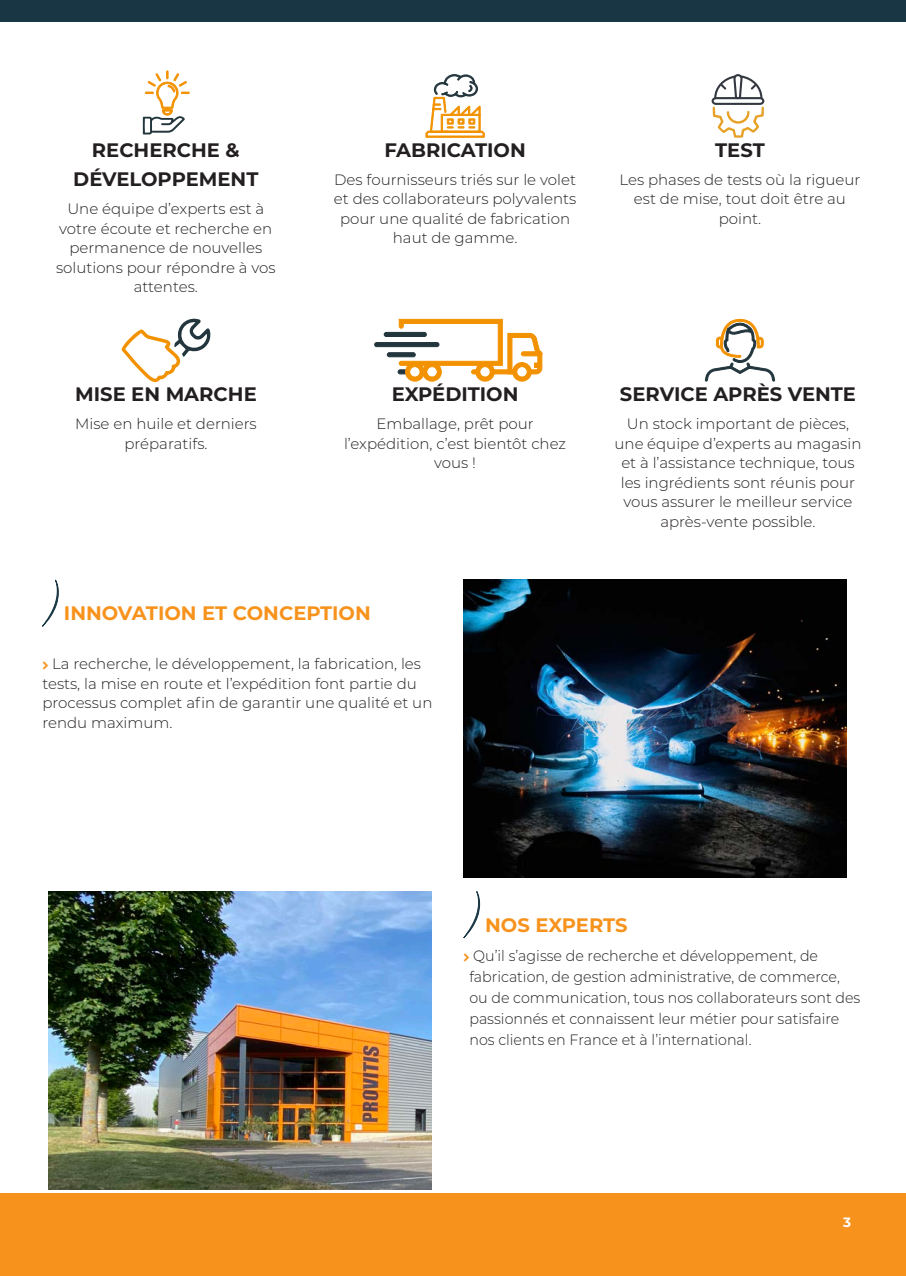
<style>
.page{position:relative;width:906px;height:1276px;background:#fff}
.page>*{position:absolute;margin:0;border:0;box-sizing:border-box;transform-origin:0 0}
.t1{font:700 19.5px "Montserrat";color:#231f20}
.t2{font:700 19.5px "Montserrat";color:#f7931d}
.t3{font:300 15px/19.5px "Montserrat";color:#231f20;text-align:center}
.t4{font:300 15px/21px "Montserrat";color:#231f20;scale:.95 1}
.t5{font:700 13.5px "Montserrat";color:#fff}
</style>
<div class="page">
<div style="left:0;top:0;width:906px;height:21px;background:#183643"></div>
<div style="left:0;top:1193px;width:906px;height:83px;background:#f7931d"></div>
<svg style="left:42px;top:579px;width:17px;height:48px"></svg>
<svg style="left:143px;top:71px;width:46px;height:64px"></svg>
<svg style="left:711px;top:74px;width:54px;height:64px"></svg>
<svg style="left:425px;top:74px;width:60px;height:64px"></svg>
<hr style="left:384px;top:332px;width:42px;height:4px;background:#23363d;border-radius:2px">
<div style="left:384px;top:332px;width:43px;height:5px;border:1px solid #23363d;border-radius:2px"></div>
<div style="left:375px;top:342px;width:64px;height:5px;background:#23363d;border-radius:2px"></div>
<div style="left:374px;top:342px;width:65px;height:5px;border:1px solid #23363d;border-radius:2px"></div>
<hr style="left:387px;top:353px;width:28px;height:4px;background:#23363d;border-radius:2px">
<div style="left:387px;top:352px;width:28px;height:5px;border:1px solid #23363d;border-radius:2px"></div>
<svg style="left:397px;top:319px;width:145px;height:62px"></svg>
<svg style="left:121px;top:318px;width:90px;height:64px"></svg>
<img style="left:463px;top:580px;width:383px;height:297px">
<svg style="left:463px;top:891px;width:17px;height:48px"></svg>
<img style="left:48px;top:891px;width:383px;height:298px">
<svg style="left:704px;top:319px;width:71px;height:63px"></svg>
<p class="t1" style="left:92px;top:136px;width:149px">RECHERCHE &amp;</p>
<p class="t1" style="left:73px;top:165px;width:187px">DÉVELOPPEMENT</p>
<p class="t3" style="left:56px;top:199px;width:221px">Une équipe d’experts est à votre écoute et recherche en permanence de nouvelles solutions pour répondre à vos attentes.</p>
<p class="t1" style="left:75px;top:380px;width:183px">MISE EN MARCHE</p>
<p class="t3" style="left:75px;top:414px;width:183px">Mise en huile et derniers préparatifs.</p>
<p class="t1" style="left:384px;top:136px;width:143px">FABRICATION</p>
<p class="t3" style="left:334px;top:169px;width:244px">Des fournisseurs triés sur le volet et des collaborateurs polyvalents pour une qualité de fabrication haut de gamme.</p>
<p class="t1" style="left:392px;top:380px;width:128px">EXPÉDITION</p>
<p class="t3" style="left:344px;top:414px;width:224px">Emballage, prêt pour l’expédition, c’est bientôt chez vous !</p>
<p class="t2" style="left:64px;top:599px;width:308px">INNOVATION ET CONCEPTION</p>
<p class="t3" style="left:42px;top:653px;width:391px;text-align:left;text-indent:10px">La recherche, le développement, la fabrication, les tests, la mise en route et l’expédition font partie du processus complet afin de garantir une qualité et un rendu maximum.</p>
<p class="t1" style="left:715px;top:136px;width:51px">TEST</p>
<p class="t3" style="left:619px;top:169px;width:243px">Les phases de tests où la rigueur est de mise, tout doit être au point.</p>
<p class="t1" style="left:620px;top:380px;width:238px">SERVICE APRÈS VENTE</p>
<p class="t3" style="left:614px;top:414px;width:248px">Un stock important de pièces, une équipe d’experts au magasin et à l’assistance technique, tous les ingrédients sont réunis pour vous assurer le meilleur service après-vente possible.</p>
<p class="t2" style="left:485px;top:910px;width:144px">NOS EXPERTS</p>
<p class="t4" style="left:469px;top:944px;width:413px">Qu’il s’agisse de recherche et développement, de fabrication, de gestion administrative, de commerce, ou de communication, tous nos collaborateurs sont des passionnés et connaissent leur métier pour satisfaire nos clients en France et à l’international.</p>
<p class="t5" style="left:843px;top:1212px;width:9px">3</p>
</div>
